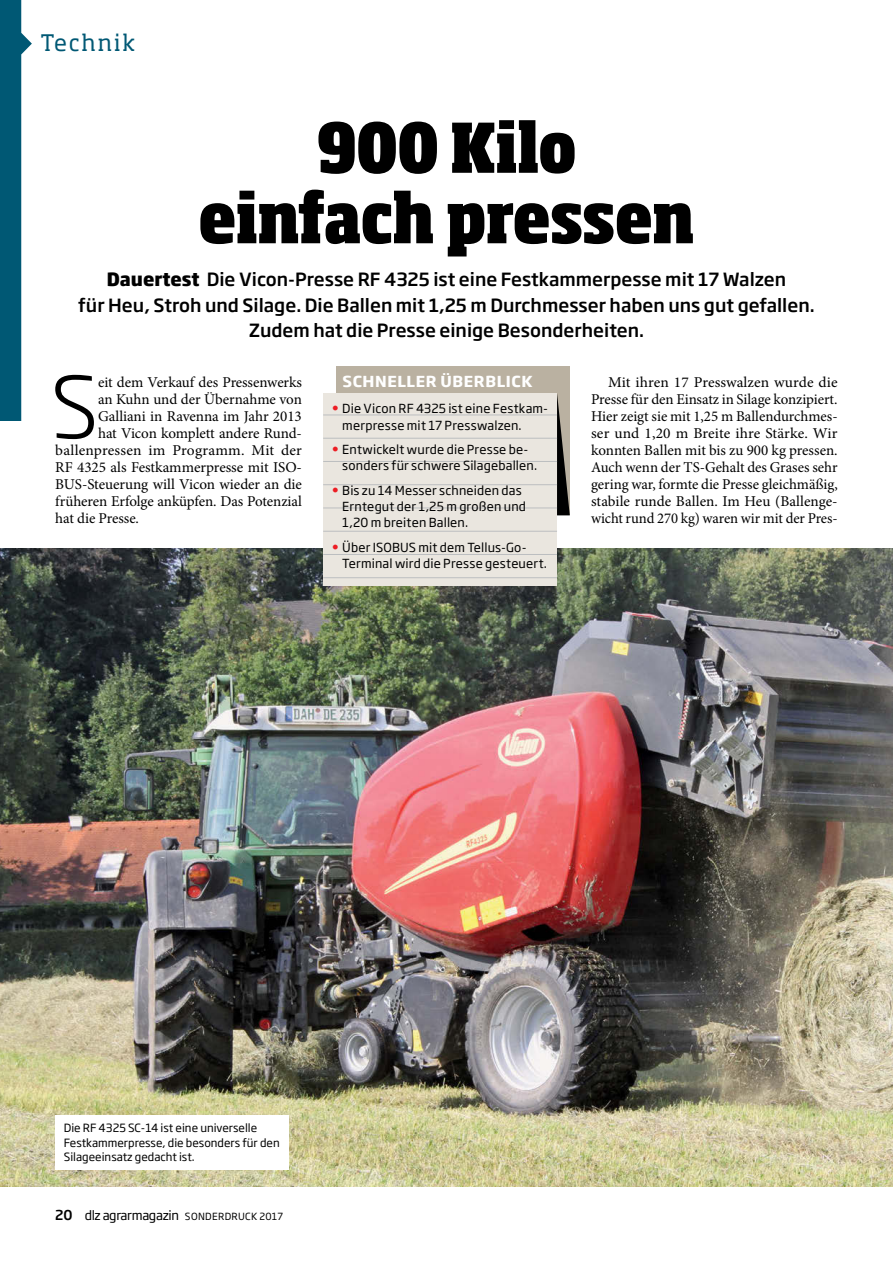
<style>
.page{position:relative;width:893px;height:1263px;background:#fff}
.page>*{position:absolute;margin:0;border:0;box-sizing:border-box;transform-origin:0 0}
.t1{font:300 83.7px "Soho Gothic Pro";color:#000}
.t2{font:800 condensed 67.5px/70.5px "Soho Pro";letter-spacing:-.01em;color:#000;text-align:center}
.t3{font:22.5px "Soho Pro";letter-spacing:.085em;color:#005874}
.t4{font:500 18px/25.5px "Soho Gothic Pro";color:#000;text-align:center}
.t5{font:15px/17px "Minion Pro";letter-spacing:-.005em;color:#000;text-align:justify}
.t6{font:15px "Minion Pro";letter-spacing:.015em;color:#000}
.t7{font:700 15px "Soho Gothic Pro";letter-spacing:.04em;color:#fff}
.t8{font:12.75px "Soho Gothic Pro";letter-spacing:-.025em;color:#000}
.t9{font:12.3px/16px "Soho Gothic Pro";letter-spacing:.015em;color:#000}
.t10{font:11.25px/14.2px "Soho Gothic Pro";color:#000}
.s1{font-weight:800}
.s2{font-size:13.5px;color:#ed1d24}
.s3{font-weight:500;font-size:13.5px}
.s4{font-size:9.75px}
</style>
<div class="page">
<svg style="left:0;top:0;width:32px;height:421px"></svg>
<img style="left:0;top:549px;width:893px;height:637px">
<div style="left:336px;top:367px;width:234px;height:148px;background:#bab1a1"></div>
<svg style="left:557px;top:394px;width:13px;height:121px"></svg>
<div style="left:323px;top:393px;width:234px;height:192px;background:#eae6df"></div>
<hr style="left:323px;top:415px;width:234px;height:1px;background:#bcbec0">
<hr style="left:323px;top:438px;width:234px;height:1px;background:#bcbec0">
<hr style="left:323px;top:461px;width:234px;height:1px;background:#bcbec0">
<hr style="left:323px;top:484px;width:234px;height:1px;background:#bcbec0">
<hr style="left:323px;top:508px;width:234px;height:1px;background:#bcbec0">
<hr style="left:323px;top:531px;width:234px;height:1px;background:#bcbec0">
<hr style="left:323px;top:554px;width:234px;height:1px;background:#bcbec0">
<hr style="left:323px;top:577px;width:234px;height:1px;background:#bcbec0">
<div style="left:55px;top:1115px;width:234px;height:54px;background:#fff"></div>
<h3 class="t3" style="left:40px;top:28px;width:97px">Technik</h3>
<h2 class="t2" style="left:198px;top:109px;width:498px">900 Kilo einfach pressen</h2>
<p class="t4" style="left:78px;top:266px;width:738px"><span class="s1">Dauertest</span> Die Vicon-Presse RF 4325 ist eine Festkammerpesse mit 17 Walzen<br>für Heu, Stroh und Silage. Die Ballen mit 1,25 m Durchmesser haben uns gut gefallen.<br>Zudem hat die Presse einige Besonderheiten.</p>
<h1 class="t1" style="left:51px;top:342px;width:49px">S</h1>
<p class="t5" style="left:98px;top:374px;width:205px">eit dem Verkauf des Pressenwerks</p>
<p class="t5" style="left:98px;top:391px;width:205px">an Kuhn und der Übernahme von</p>
<p class="t5" style="left:98px;top:408px;width:205px">Galliani in Ravenna im Jahr 2013</p>
<p class="t5" style="left:98px;top:425px;width:205px">hat Vicon komplett andere Rund-</p>
<p class="t6" style="left:55px;top:440px;width:248px">ballenpressen im Programm. Mit der</p>
<p class="t5" style="left:55px;top:459px;width:248px">RF 4325 als Festkammerpresse mit ISO-</p>
<p class="t5" style="left:55px;top:476px;width:248px">BUS-Steuerung will Vicon wieder an die</p>
<p class="t5" style="left:55px;top:493px;width:248px">früheren Erfolge anküpfen. Das Potenzial</p>
<p class="t5" style="left:55px;top:510px;width:85px">hat die Presse.</p>
<p class="t7" style="left:342px;top:369px;width:192px">SCHNELLER ÜBERBLICK</p>
<p class="t9" style="left:342px;top:400px;width:207px;text-indent:-11px"><span class="s2">•</span> Die Vicon RF 4325 ist eine Festkam&shy;merpresse mit 17 Presswalzen.</p>
<p class="t9" style="left:342px;top:441px;width:196px;text-indent:-11px"><span class="s2">•</span> Entwickelt wurde die Presse be&shy;sonders für schwere Silageballen.</p>
<p class="t9" style="left:342px;top:482px;width:185px;text-indent:-11px"><span class="s2">•</span> Bis zu 14 Messer schneiden das<br>Erntegut der 1,25 m großen und<br>1,20 m breiten Ballen.</p>
<p class="t9" style="left:342px;top:539px;width:206px;text-indent:-11px"><span class="s2">•</span> Über ISOBUS mit dem Tellus-Go-<br>Terminal wird die Presse gesteuert.</p>
<p class="t5" style="left:591px;top:374px;width:248px;text-indent:17px">Mit ihren 17 Presswalzen wurde die Presse für den Einsatz in Silage konzipiert.<br>Hier zeigt sie mit 1,25 m Ballendurchmes&shy;ser und 1,20 m Breite ihre Stärke. Wir konnten Ballen mit bis zu 900 kg pressen.<br>Auch wenn der TS-Gehalt des Grases sehr gering war, formte die Presse gleichmäßig, stabile runde Ballen. Im Heu (Ballenge&shy;wicht rund 270 kg) waren wir mit der Pres-</p>
<p class="t10" style="left:64px;top:1120px;width:217px">Die RF 4325 SC-14 ist eine universelle<br>Festkammerpresse, die besonders für den<br>Silageeinsatz gedacht ist.</p>
<p class="t8" style="left:55px;top:1206px;width:229px"><span class="s3">20</span> dlz agrarmagazin <span class="s4">SONDERDRUCK 2017</span></p>
</div>
